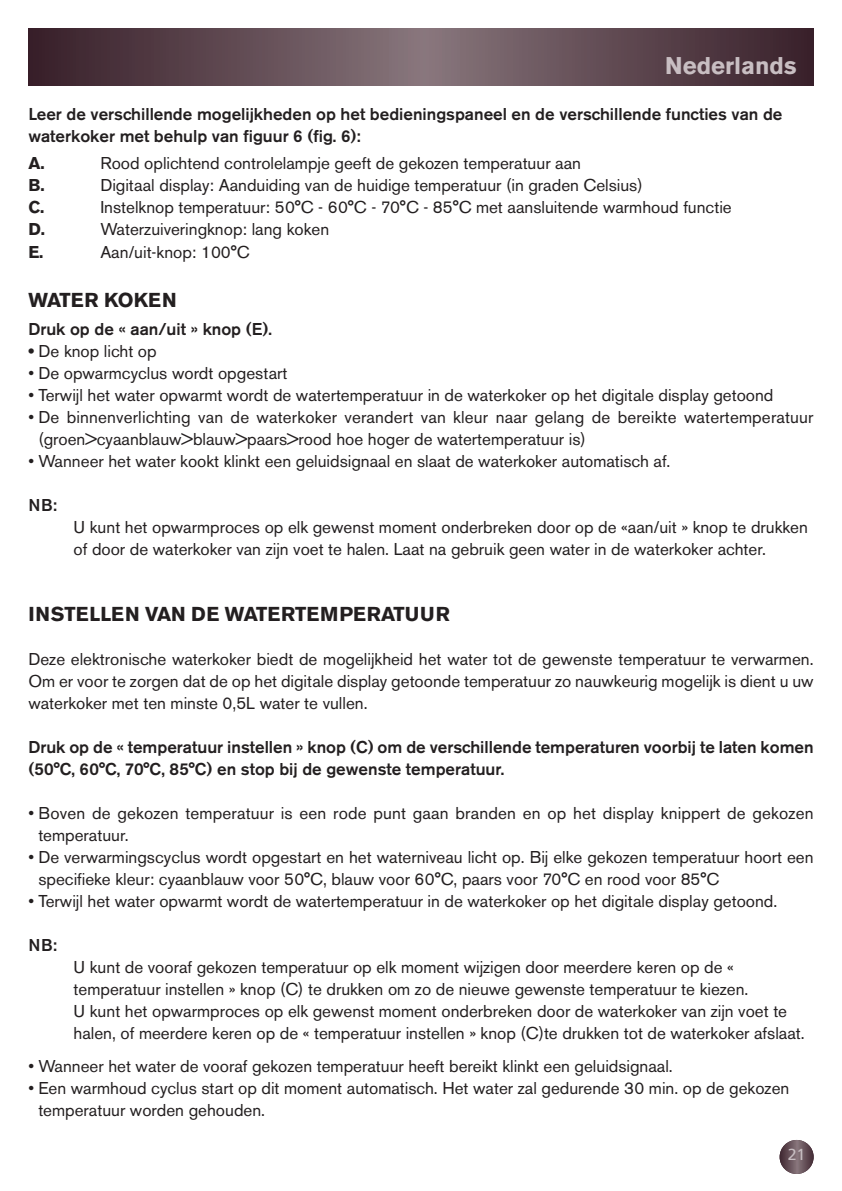
<style>
.page{position:relative;width:842px;height:1191px;background:#fff}
.page>*{position:absolute;margin:0;border:0;box-sizing:border-box;transform-origin:0 0}
.t1{font:700 24px "Akzidenz Grotesk BE";color:#c8bec2}
.t2{font:700 20px "Akzidenz Grotesk BE";color:#231f20}
.t3{font:17px/22px "Akzidenz Grotesk BE";color:#231f20}
.t4{font:500 17px/22px "Akzidenz Grotesk BE";color:#231f20}
.t5{font:700 17px "Akzidenz Grotesk BE";color:#231f20}
.t6{font:16px "Frutiger";color:#c8bec2}
.s1{font-weight:700}
</style>
<div class="page">
<svg style="left:780px;top:1140px;width:34px;height:34px"></svg>
<svg style="left:28px;top:28px;width:786px;height:57px;background:#5f4951"></svg>
<h1 class="t1" style="left:665px;top:56px;width:133px">Nederlands</h1>
<p class="t4" style="left:28px;top:104px;width:756px">Leer de verschillende mogelijkheden op het bedieningspaneel en de verschillende functies van de waterkoker met behulp van figuur 6 (fig. 6):</p>
<p class="t5" style="left:28px;top:157px;width:18px">A.</p>
<p class="t3" style="left:100px;top:154px;width:482px">Rood oplichtend controlelampje geeft de gekozen temperatuur aan</p>
<p class="t5" style="left:28px;top:179px;width:18px">B.</p>
<p class="t3" style="left:100px;top:176px;width:544px">Digitaal display: Aanduiding van de huidige temperatuur (in graden Celsius)</p>
<p class="t5" style="left:28px;top:201px;width:17px">C.</p>
<p class="t3" style="left:100px;top:198px;width:633px">Instelknop temperatuur: 50°C - 60°C - 70°C - 85°C met aansluitende warmhoud functie</p>
<p class="t5" style="left:28px;top:223px;width:18px">D.</p>
<p class="t3" style="left:100px;top:220px;width:230px">Waterzuiveringknop: lang koken</p>
<p class="t5" style="left:28px;top:245px;width:17px">E.</p>
<p class="t3" style="left:100px;top:242px;width:151px">Aan/uit-knop: 100°C</p>
<p class="t2" style="left:28px;top:292px;width:150px">WATER KOKEN</p>
<p class="t4" style="left:28px;top:319px;width:245px">Druk op de « aan/uit » knop (E).</p>
<p class="t3" style="left:28px;top:342px;width:130px"><span class="s1">•</span> De knop licht op</p>
<p class="t3" style="left:28px;top:364px;width:261px">• De opwarmcyclus wordt opgestart</p>
<p class="t3" style="left:28px;top:386px;width:747px">• Terwijl het water opwarmt wordt de watertemperatuur in de waterkoker op het digitale display getoond</p>
<p class="t3" style="left:38px;top:408px;width:777px;text-indent:-10px">• De binnenverlichting van de waterkoker verandert van kleur naar gelang de bereikte watertemperatuur (groen&gt;cyaanblauw&gt;blauw&gt;paars&gt;rood hoe hoger de watertemperatuur is)</p>
<p class="t3" style="left:28px;top:452px;width:644px">• Wanneer het water kookt klinkt een geluidsignaal en slaat de waterkoker automatisch af.</p>
<p class="t4" style="left:28px;top:495px;width:30px">NB:</p>
<p class="t3" style="left:74px;top:518px;width:736px">U kunt het opwarmproces op elk gewenst moment onderbreken door op de «aan/uit » knop te drukken of door de waterkoker van zijn voet te halen. Laat na gebruik geen water in de waterkoker achter.</p>
<p class="t2" style="left:28px;top:606px;width:423px">INSTELLEN VAN DE WATERTEMPERATUUR</p>
<p class="t3" style="left:28px;top:650px;width:787px;text-align:justify">Deze elektronische waterkoker biedt de mogelijkheid het water tot de gewenste temperatuur te verwarmen.<br>Om er voor te zorgen dat de op het digitale display getoonde temperatuur zo nauwkeurig mogelijk is dient u uw waterkoker met ten minste 0,5L water te vullen.</p>
<p class="t4" style="left:28px;top:737px;width:787px">Druk op de « temperatuur instellen » knop (C) om de verschillende temperaturen voorbij te laten komen (50°C, 60°C, 70°C, 85°C) en stop bij de gewenste temperatuur.</p>
<p class="t3" style="left:38px;top:804px;width:777px;text-indent:-10px">• Boven de gekozen temperatuur is een rode punt gaan branden en op het display knippert de gekozen temperatuur.</p>
<p class="t3" style="left:38px;top:848px;width:777px;text-indent:-10px">• De verwarmingscyclus wordt opgestart en het waterniveau licht op. Bij elke gekozen temperatuur hoort een specifieke kleur: cyaanblauw voor 50°C, blauw voor 60°C, paars voor 70°C en rood voor 85°C</p>
<p class="t3" style="left:28px;top:892px;width:750px">• Terwijl het water opwarmt wordt de watertemperatuur in de waterkoker op het digitale display getoond.</p>
<p class="t4" style="left:28px;top:935px;width:30px">NB:</p>
<p class="t3" style="left:74px;top:958px;width:733px">U kunt de vooraf gekozen temperatuur op elk moment wijzigen door meerdere keren op de « temperatuur instellen » knop (C) te drukken om zo de nieuwe gewenste temperatuur te kiezen.<br>U kunt het opwarmproces op elk gewenst moment onderbreken door de waterkoker van zijn voet te halen, of meerdere keren op de « temperatuur instellen » knop (C)te drukken tot de waterkoker afslaat.</p>
<p class="t3" style="left:28px;top:1057px;width:646px">• Wanneer het water de vooraf gekozen temperatuur heeft bereikt klinkt een geluidsignaal.</p>
<p class="t3" style="left:38px;top:1079px;width:752px;text-indent:-10px">• Een warmhoud cyclus start op dit moment automatisch. Het water zal gedurende 30 min. op de gekozen temperatuur worden gehouden.</p>
<p class="t6" style="left:788px;top:1147px;width:19px">21</p>
</div>
